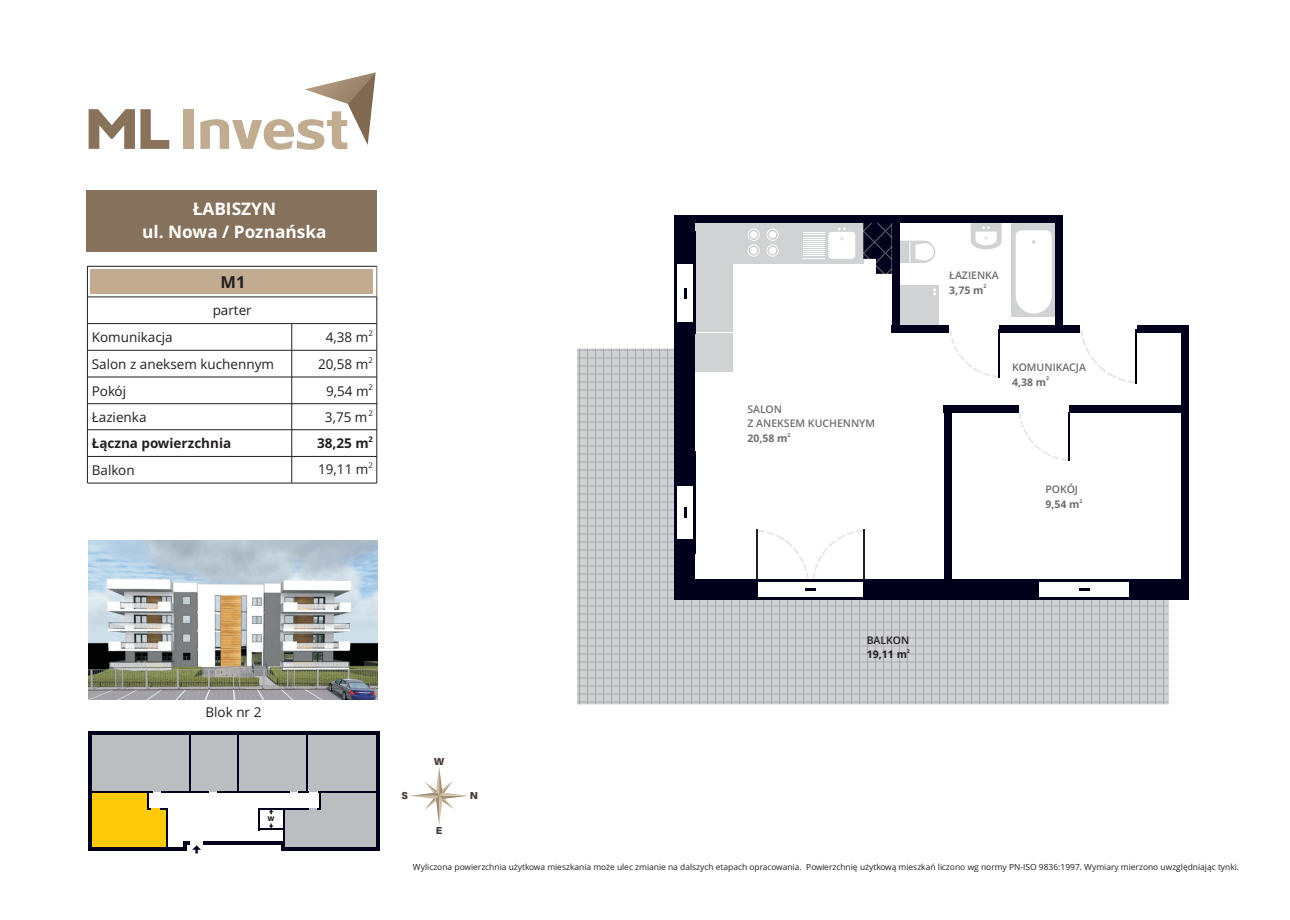
<style>
.page{position:relative;width:1290px;height:920px;background:#fff}
.page>*{position:absolute;margin:0;border:0;box-sizing:border-box;transform-origin:0 0}
.t1{font:700 17.25px/22.5px "Open Sans";color:#fff;text-align:center}
.t2{font:700 16.5px "Open Sans";color:#231f20}
.t3{font:13.5px "Open Sans";color:#231f20}
.t4{font:700 13.5px "Open Sans";color:#231f20}
.t5{font:600 10.5px/14.2px "Open Sans";color:#6c6d70}
.t6{font:700 10.5px "Open Sans";color:#6c6d70}
.t7{font:600 10.5px "Open Sans";color:#231f20}
.t8{font:700 10.5px "Open Sans";color:#231f20}
.t9{font:700 10.2px "Aileron";color:#443936}
.t10{font:8.4px "Open Sans";color:#231f20}
.t11{font:700 5.25px "Open Sans";color:#6c6d70}
.t12{font:700 5.25px "Open Sans";color:#231f20}
</style>
<div class="page">
<div style="left:183px;top:109px;width:11px;height:40px;background:#c1ab91"></div>
<svg style="left:89px;top:109px;width:80px;height:40px"></svg>
<svg style="left:200px;top:72px;width:176px;height:78px"></svg>
<svg style="left:410px;top:767px;width:58px;height:58px"></svg>
<div style="left:87px;top:190px;width:290px;height:61px;background:#86725c"></div>
<hr style="left:88px;top:297px;width:289px;height:1px;background:#231f20">
<hr style="left:88px;top:323px;width:204px;height:1px;background:#231f20">
<hr style="left:292px;top:323px;width:85px;height:1px;background:#231f20">
<hr style="left:88px;top:350px;width:204px;height:1px;background:#231f20">
<hr style="left:292px;top:350px;width:85px;height:1px;background:#231f20">
<hr style="left:88px;top:377px;width:204px;height:1px;background:#231f20">
<hr style="left:292px;top:377px;width:85px;height:1px;background:#231f20">
<hr style="left:88px;top:403px;width:204px;height:1px;background:#231f20">
<hr style="left:292px;top:403px;width:85px;height:1px;background:#231f20">
<hr style="left:88px;top:429px;width:204px;height:1px;background:#231f20">
<hr style="left:292px;top:429px;width:85px;height:1px;background:#231f20">
<hr style="left:88px;top:456px;width:204px;height:1px;background:#231f20">
<hr style="left:292px;top:456px;width:85px;height:1px;background:#231f20">
<hr style="left:87px;top:266px;width:1px;height:31px;background:#231f20">
<hr style="left:377px;top:266px;width:1px;height:31px;background:#86725c">
<hr style="left:88px;top:266px;width:289px;height:1px;background:#231f20">
<div style="left:90px;top:270px;width:283px;height:24px;background:#c1ab91"></div>
<hr style="left:88px;top:483px;width:204px;height:1px;background:#231f20">
<hr style="left:292px;top:483px;width:85px;height:1px;background:#231f20">
<svg style="left:87px;top:297px;width:1px;height:186px"></svg>
<svg style="left:291px;top:324px;width:1px;height:159px"></svg>
<svg style="left:377px;top:297px;width:1px;height:186px"></svg>
<img style="left:88px;top:540px;width:289px;height:160px">
<div style="left:89px;top:731px;width:101px;height:61px;background:#bcbdc0"></div>
<div style="left:190px;top:731px;width:48px;height:61px;background:#bcbdc0"></div>
<div style="left:238px;top:731px;width:70px;height:61px;background:#bcbdc0"></div>
<div style="left:307px;top:731px;width:73px;height:61px;background:#bcbdc0"></div>
<hr style="left:88px;top:731px;width:17px;height:4px;background:#00001d">
<hr style="left:88px;top:732px;width:3px;height:114px;background:#00001d">
<hr style="left:204px;top:841px;width:80px;height:4px;background:#00001d">
<hr style="left:377px;top:735px;width:3px;height:115px;background:#00001d">
<hr style="left:307px;top:734px;width:1px;height:58px;background:#00001d">
<hr style="left:238px;top:791px;width:52px;height:1px;background:#00001d">
<svg style="left:217px;top:791px;width:21px;height:1px"></svg>
<hr style="left:96px;top:731px;width:284px;height:4px;background:#00001d">
<hr style="left:238px;top:733px;width:1px;height:59px;background:#00001d">
<hr style="left:189px;top:733px;width:1px;height:59px;background:#00001d">
<svg style="left:88px;top:791px;width:121px;height:62px"></svg>
<div style="left:999px;top:325px;width:81px;height:8px;background:#00001d"></div>
<div style="left:1137px;top:325px;width:51px;height:8px;background:#00001d"></div>
<div style="left:1181px;top:325px;width:7px;height:265px;background:#00001d"></div>
<div style="left:1069px;top:406px;width:119px;height:7px;background:#00001d"></div>
<svg style="left:949px;top:330px;width:8px;height:19px"></svg>
<hr style="left:998px;top:329px;width:2px;height:49px;background:#00001d">
<svg style="left:1080px;top:330px;width:8px;height:19px"></svg>
<hr style="left:1135px;top:329px;width:2px;height:54px;background:#00001d">
<div style="left:693px;top:221px;width:170px;height:42px;background:#d1d2d4"></div>
<svg style="left:747px;top:229px;width:13px;height:12px"></svg>
<div style="left:748px;top:230px;width:11px;height:10px;background:#d1d2d4;border-radius:50%"></div>
<div style="left:750px;top:231px;width:7px;height:7px;background:#fff;border-radius:50%"></div>
<svg style="left:747px;top:244px;width:13px;height:13px"></svg>
<svg style="left:748px;top:245px;width:11px;height:11px"></svg>
<div style="left:750px;top:247px;width:7px;height:7px;background:#fff;border-radius:50%"></div>
<svg style="left:766px;top:229px;width:13px;height:12px"></svg>
<div style="left:767px;top:230px;width:11px;height:10px;background:#d1d2d4;border-radius:50%"></div>
<div style="left:769px;top:231px;width:7px;height:7px;background:#fff;border-radius:50%"></div>
<svg style="left:766px;top:244px;width:13px;height:13px"></svg>
<svg style="left:767px;top:245px;width:11px;height:11px"></svg>
<div style="left:769px;top:247px;width:7px;height:7px;background:#fff;border-radius:50%"></div>
<div style="left:828px;top:232px;width:27px;height:27px;background:#fff;border-radius:3px"></div>
<svg style="left:838px;top:228px;width:8px;height:2px"></svg>
<svg style="left:840px;top:237px;width:4px;height:4px"></svg>
<svg style="left:803px;top:234px;width:21px;height:25px"></svg>
<svg style="left:863px;top:223px;width:29px;height:51px"></svg>
<svg style="left:899px;top:241px;width:36px;height:22px"></svg>
<svg style="left:971px;top:223px;width:30px;height:26px"></svg>
<div style="left:1011px;top:223px;width:45px;height:93px;background:#d1d2d4"></div>
<svg style="left:1016px;top:230px;width:36px;height:84px;background:#fbfbfb"></svg>
<div style="left:899px;top:285px;width:39px;height:40px;background:#d1d2d4"></div>
<svg style="left:933px;top:288px;width:3px;height:7px"></svg>
<div style="left:1055px;top:217px;width:8px;height:111px;background:#00001d"></div>
<div style="left:891px;top:325px;width:58px;height:8px;background:#00001d"></div>
<div style="left:892px;top:217px;width:7px;height:111px;background:#00001d"></div>
<div style="left:684px;top:216px;width:379px;height:7px;background:#00001d"></div>
<svg style="left:577px;top:349px;width:592px;height:355px"></svg>
<div style="left:863px;top:579px;width:176px;height:21px;background:#00001d"></div>
<hr style="left:746px;top:579px;width:154px;height:3px;background:#00001d">
<hr style="left:744px;top:597px;width:157px;height:3px;background:#00001d">
<svg style="left:805px;top:588px;width:11px;height:2px"></svg>
<div style="left:675px;top:579px;width:82px;height:21px;background:#00001d"></div>
<hr style="left:1021px;top:579px;width:153px;height:3px;background:#00001d">
<hr style="left:1018px;top:597px;width:157px;height:3px;background:#00001d">
<svg style="left:1079px;top:588px;width:11px;height:2px"></svg>
<svg style="left:758px;top:530px;width:105px;height:49px"></svg>
<hr style="left:756px;top:530px;width:2px;height:50px;background:#231f20">
<hr style="left:863px;top:530px;width:1px;height:50px;background:#231f20">
<hr style="left:693px;top:451px;width:2px;height:102px;background:#00001d">
<hr style="left:675px;top:453px;width:2px;height:100px;background:#00001d">
<svg style="left:684px;top:507px;width:2px;height:11px"></svg>
<div style="left:694px;top:255px;width:38px;height:76px;background:#d1d2d4"></div>
<hr style="left:675px;top:234px;width:2px;height:100px;background:#00001d">
<svg style="left:684px;top:288px;width:2px;height:11px"></svg>
<div style="left:695px;top:333px;width:35px;height:38px;background:#d1d2d4"></div>
<hr style="left:730px;top:333px;width:3px;height:38px;background:#d1d2d4">
<div style="left:675px;top:323px;width:20px;height:163px;background:#00001d"></div>
<hr style="left:693px;top:232px;width:2px;height:102px;background:#00001d">
<div style="left:675px;top:539px;width:20px;height:61px;background:#00001d"></div>
<div style="left:1129px;top:579px;width:59px;height:21px;background:#00001d"></div>
<div style="left:675px;top:216px;width:20px;height:48px;background:#00001d"></div>
<svg style="left:258px;top:791px;width:119px;height:59px"></svg>
<h1 class="t1" style="left:142px;top:199px;width:186px">£ABISZYN<br>ul. Nowa / Poznañska</h1>
<h2 class="t2" style="left:221px;top:275px;width:26px">M1</h2>
<h3 class="t3" style="left:213px;top:305px;width:41px">parter</h3>
<h3 class="t3" style="left:92px;top:332px;width:82px">Komunikacja</h3>
<h3 class="t3" style="left:326px;top:332px;width:49px">4,38 m<sup>2</sup></h3>
<h3 class="t3" style="left:92px;top:359px;width:184px">Salon z aneksem kuchennym</h3>
<h3 class="t3" style="left:318px;top:359px;width:56px">20,58 m<sup>2</sup></h3>
<h3 class="t3" style="left:92px;top:385px;width:36px">Pokój</h3>
<h3 class="t3" style="left:326px;top:385px;width:48px">9,54 m<sup>2</sup></h3>
<h3 class="t3" style="left:92px;top:411px;width:56px">£azienka</h3>
<h3 class="t3" style="left:325px;top:411px;width:49px">3,75 m<sup>2</sup></h3>
<h3 class="t4" style="left:92px;top:438px;width:141px">£¹czna powierzchnia</h3>
<h3 class="t4" style="left:317px;top:438px;width:57px">38,25 m<sup>2</sup></h3>
<h3 class="t3" style="left:92px;top:465px;width:44px">Balkon</h3>
<h3 class="t3" style="left:318px;top:464px;width:56px">19,11 m<sup>2</sup></h3>
<p class="t5" style="left:747px;top:403px;width:129px">SALON<br>Z ANEKSEM KUCHENNYM</p>
<p class="t11" style="left:787px;top:432px;width:4px">2</p>
<p class="t6" style="left:747px;top:434px;width:42px">20,58 m</p>
<p class="t5" style="left:949px;top:269px;width:51px">£AZIENKA</p>
<p class="t11" style="left:983px;top:284px;width:4px">2</p>
<p class="t6" style="left:949px;top:286px;width:36px">3,75 m</p>
<p class="t5" style="left:1012px;top:361px;width:75px">KOMUNIKACJA</p>
<p class="t11" style="left:1046px;top:376px;width:4px">2</p>
<p class="t6" style="left:1012px;top:378px;width:36px">4,38 m</p>
<p class="t5" style="left:1045px;top:484px;width:34px">POKÓJ</p>
<p class="t11" style="left:1079px;top:498px;width:4px">2</p>
<p class="t6" style="left:1045px;top:500px;width:36px">9,54 m</p>
<h3 class="t3" style="left:205px;top:707px;width:57px">Blok nr 2</h3>
<p class="t9" style="left:434px;top:758px;width:12px">W</p>
<p class="t9" style="left:401px;top:791px;width:8px">S</p>
<p class="t9" style="left:470px;top:791px;width:10px">N</p>
<p class="t9" style="left:436px;top:826px;width:8px">E</p>
<p class="t7" style="left:867px;top:636px;width:44px">BALKON</p>
<p class="t12" style="left:907px;top:649px;width:4px">2</p>
<p class="t8" style="left:867px;top:650px;width:42px">19,11 m</p>
<p class="t10" style="left:413px;top:863px;width:828px">Wyliczona powierzchnia u¿ytkowa mieszkania mo¿e ulec zmianie na dalszych etapach opracowania. Powierzchniê u¿ytkow¹ mieszkañ liczono wg normy PN-ISO 9836:1997. Wymiary mierzono uwzglêdniaj¹c tynki.</p>
</div>
